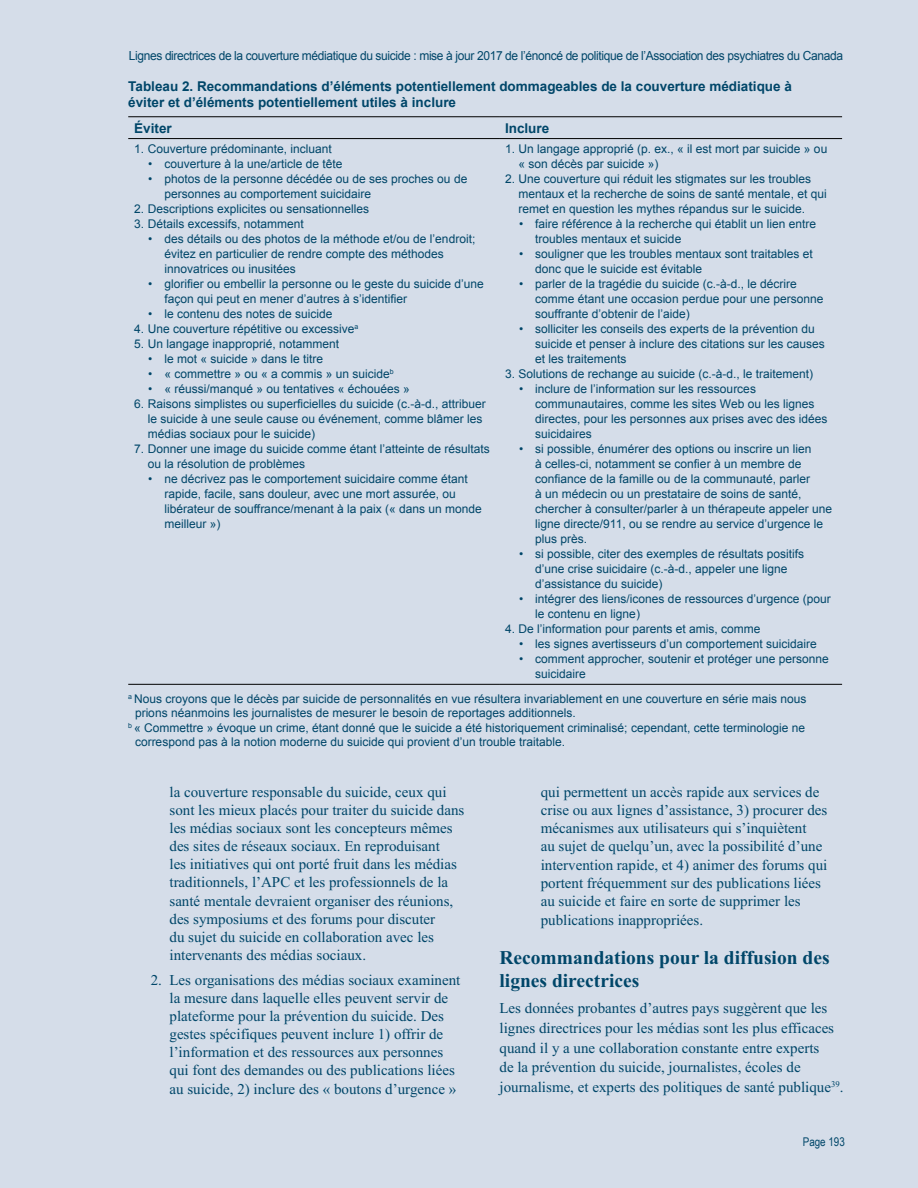
<style>
.page{position:relative;width:918px;height:1188px;background:#d5dde9}
.page>*{position:absolute;margin:0;border:0;box-sizing:border-box;transform-origin:0 0}
.Heading_Level_1{font:700 19.5px/22.8px "Times New Roman";color:#004669}
.Body_text{font:15px/18.1px "Times New Roman";color:#004669}
.Table_text_head{font:700 13.5px/16.5px "Arial";color:#004669}
.t1{font:12.45px "Arial";letter-spacing:-.03em;color:#004669;scale:.96 1}
.Table_footnote{font:12px/15px "Arial";color:#004669}
.t2{font:12px "Arial Narrow";color:#004669}
</style>
<div class="page">
<hr style="left:128px;top:116px;width:371px;height:1px;background:#000">
<hr style="left:499px;top:116px;width:343px;height:1px;background:#000">
<hr style="left:128px;top:138px;width:371px;height:1px;background:#000">
<hr style="left:499px;top:138px;width:343px;height:1px;background:#000">
<hr style="left:128px;top:684px;width:371px;height:1px;background:#000">
<hr style="left:499px;top:684px;width:343px;height:1px;background:#000">
<p class="t1" style="left:129px;top:47px;width:745px">Lignes directrices de la couverture médiatique du suicide : mise à jour 2017 de l’énoncé de politique de l’Association des psychiatres du Canada</p>
<p class="Table_text_head" style="left:128px;top:78px;width:665px">Tableau 2. Recommandations d’éléments potentiellement dommageables de la couverture médiatique à éviter et d’éléments potentiellement utiles à inclure</p>
<p class="Table_text_head" style="left:134px;top:120px;width:39px">Éviter</p>
<p class="Table_text_head" style="left:505px;top:120px;width:46px">Inclure</p>
<p class="Table_footnote" style="left:134px;top:142px;width:199px">1. Couverture prédominante, incluant</p>
<p class="Table_footnote" style="left:148px;top:157px;width:196px">• couverture à la une/article de tête</p>
<p class="Table_footnote" style="left:164px;top:172px;width:304px;text-indent:-16px">• photos de la personne décédée ou de ses proches ou de personnes au comportement suicidaire</p>
<p class="Table_footnote" style="left:134px;top:202px;width:236px">2. Descriptions explicites ou sensationnelles</p>
<p class="Table_footnote" style="left:134px;top:217px;width:171px">3. Détails excessifs, notamment</p>
<p class="Table_footnote" style="left:164px;top:232px;width:312px;text-indent:-16px">• des détails ou des photos de la méthode et/ou de l’endroit; évitez en particulier de rendre compte des méthodes innovatrices ou inusitées</p>
<p class="Table_footnote" style="left:164px;top:277px;width:321px;text-indent:-16px">• glorifier ou embellir la personne ou le geste du suicide d’une façon qui peut en mener d’autres à s’identifier</p>
<p class="Table_footnote" style="left:148px;top:307px;width:186px">• le contenu des notes de suicide</p>
<p class="Table_footnote" style="left:134px;top:322px;width:226px">4. Une couverture répétitive ou excessive<sup>a</sup></p>
<p class="Table_footnote" style="left:134px;top:337px;width:206px">5. Un langage inapproprié, notamment</p>
<p class="Table_footnote" style="left:148px;top:352px;width:176px">• le mot « suicide » dans le titre</p>
<p class="Table_footnote" style="left:148px;top:367px;width:247px">• « commettre » ou « a commis » un suicide<sup>b</sup></p>
<p class="Table_footnote" style="left:148px;top:382px;width:263px">• « réussi/manqué » ou tentatives « échouées »</p>
<p class="Table_footnote" style="left:148px;top:397px;width:340px;text-indent:-14px">6. Raisons simplistes ou superficielles du suicide (c.-à-d., attribuer le suicide à une seule cause ou événement, comme blâmer les médias sociaux pour le suicide)</p>
<p class="Table_footnote" style="left:148px;top:442px;width:344px;text-indent:-14px">7. Donner une image du suicide comme étant l’atteinte de résultats ou la résolution de problèmes</p>
<p class="Table_footnote" style="left:164px;top:472px;width:319px;text-indent:-16px">• ne décrivez pas le comportement suicidaire comme étant rapide, facile, sans douleur, avec une mort assurée, ou libérateur de souffrance/menant à la paix (« dans un monde meilleur »)</p>
<p class="Table_footnote" style="left:519px;top:142px;width:310px;text-indent:-14px">1. Un langage approprié (p. ex., « il est mort par suicide » ou « son décès par suicide »)</p>
<p class="Table_footnote" style="left:519px;top:172px;width:310px;text-indent:-14px">2. Une couverture qui réduit les stigmates sur les troubles mentaux et la recherche de soins de santé mentale, et qui remet en question les mythes répandus sur le suicide.</p>
<p class="Table_footnote" style="left:535px;top:217px;width:282px;text-indent:-16px">• faire référence à la recherche qui établit un lien entre troubles mentaux et suicide</p>
<p class="Table_footnote" style="left:535px;top:247px;width:279px;text-indent:-16px">• souligner que les troubles mentaux sont traitables et donc que le suicide est évitable</p>
<p class="Table_footnote" style="left:535px;top:277px;width:290px;text-indent:-16px">• parler de la tragédie du suicide (c.-à-d., le décrire comme étant une occasion perdue pour une personne souffrante d’obtenir de l’aide)</p>
<p class="Table_footnote" style="left:535px;top:322px;width:291px;text-indent:-16px">• solliciter les conseils des experts de la prévention du suicide et penser à inclure des citations sur les causes et les traitements</p>
<p class="Table_footnote" style="left:505px;top:367px;width:310px">3. Solutions de rechange au suicide (c.-à-d., le traitement)</p>
<p class="Table_footnote" style="left:535px;top:382px;width:294px;text-indent:-16px">• inclure de l’information sur les ressources communautaires, comme les sites Web ou les lignes directes, pour les personnes aux prises avec des idées suicidaires</p>
<p class="Table_footnote" style="left:535px;top:442px;width:298px;text-indent:-16px">• si possible, énumérer des options ou inscrire un lien<br>à celles-ci, notamment se confier à un membre de confiance de la famille ou de la communauté, parler<br>à un médecin ou un prestataire de soins de santé, chercher à consulter/parler à un thérapeute appeler une ligne directe/911, ou se rendre au service d’urgence le plus près.</p>
<p class="Table_footnote" style="left:535px;top:547px;width:270px;text-indent:-16px">• si possible, citer des exemples de résultats positifs d’une crise suicidaire (c.-à-d., appeler une ligne d’assistance du suicide)</p>
<p class="Table_footnote" style="left:535px;top:592px;width:297px;text-indent:-16px">• intégrer des liens/icones de ressources d’urgence (pour le contenu en ligne)</p>
<p class="Table_footnote" style="left:505px;top:622px;width:257px">4. De l’information pour parents et amis, comme</p>
<p class="Table_footnote" style="left:519px;top:637px;width:299px">• les signes avertisseurs d’un comportement suicidaire</p>
<p class="Table_footnote" style="left:535px;top:652px;width:295px;text-indent:-16px">• comment approcher, soutenir et protéger une personne suicidaire</p>
<p class="Table_footnote" style="left:135px;top:692px;width:673px;line-height:14.4px;text-indent:-7px"><sup>a</sup> Nous croyons que le décès par suicide de personnalités en vue résultera invariablement en une couverture en série mais nous prions néanmoins les journalistes de mesurer le besoin de reportages additionnels.</p>
<p class="Table_footnote" style="left:135px;top:721px;width:672px;line-height:14.4px;text-indent:-7px"><sup>b</sup> « Commettre » évoque un crime, étant donné que le suicide a été historiquement criminalisé; cependant, cette terminologie ne correspond pas à la notion moderne du suicide qui provient d’un trouble traitable.</p>
<p class="Body_text" style="left:170px;top:782px;width:296px">la couverture responsable du suicide, ceux qui sont les mieux placés pour traiter du suicide dans les médias sociaux sont les concepteurs mêmes des sites de réseaux sociaux. En reproduisant<br>les initiatives qui ont porté fruit dans les médias traditionnels, l’APC et les professionnels de la santé mentale devraient organiser des réunions, des symposiums et des forums pour discuter<br>du sujet du suicide en collaboration avec les intervenants des médias sociaux.</p>
<p class="Body_text" style="left:170px;top:970px;width:292px;text-indent:-19px">2. Les organisations des médias sociaux examinent la mesure dans laquelle elles peuvent servir de plateforme pour la prévention du suicide. Des gestes spécifiques peuvent inclure 1) offrir de l’information et des ressources aux personnes qui font des demandes ou des publications liées au suicide, 2) inclure des « boutons d’urgence »</p>
<p class="Body_text" style="left:541px;top:782px;width:288px">qui permettent un accès rapide aux services de crise ou aux lignes d’assistance, 3) procurer des mécanismes aux utilisateurs qui s’inquiètent<br>au sujet de quelqu’un, avec la possibilité d’une intervention rapide, et 4) animer des forums qui portent fréquemment sur des publications liées au suicide et faire en sorte de supprimer les publications inappropriées.</p>
<p class="Heading_Level_1" style="left:500px;top:946px;width:332px">Recommandations pour la diffusion des lignes directrices</p>
<p class="Body_text" style="left:500px;top:998px;width:346px;line-height:19.8px">Les données probantes d’autres pays suggèrent que les lignes directrices pour les médias sont les plus efficaces quand il y a une collaboration constante entre experts<br>de la prévention du suicide, journalistes, écoles de journalisme, et experts des politiques de santé publique<sup>39</sup>.</p>
<p class="t2" style="left:803px;top:1133px;width:44px">Page 193</p>
</div>
